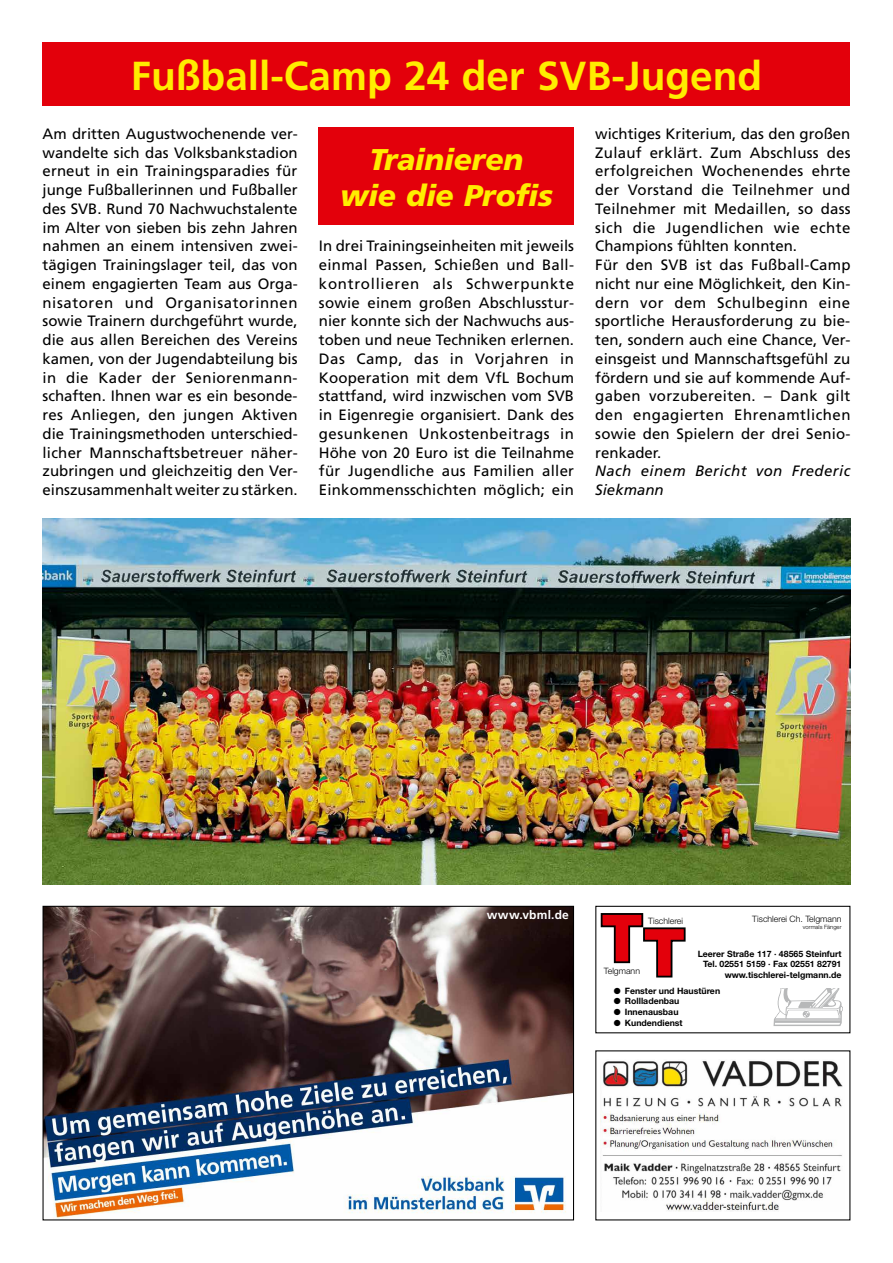
<style>
.page{position:relative;width:893px;height:1263px;background:#fff}
.page>*{position:absolute;margin:0;border:0;box-sizing:border-box;transform-origin:0 0}
.t1{font:700 40.5px "Frutiger LT Std";color:#ffed00}
.t2{font:italic 900 30px/36px "Frutiger LT Std";letter-spacing:-.01em;color:#ffed00;text-align:center}
.t3{font:15px/18.8px "Frutiger LT Std";letter-spacing:.015em;color:#000;text-align:justify}
.t4{font:italic 15px/18.8px "Frutiger LT Std";letter-spacing:.025em;color:#000}
.t5{font:700 12px "Frutiger LT Std";letter-spacing:.015em;color:#fff}
.t6{font:700 8.7px/10.6px "Helvetica Neue LT Pro";color:#000;text-align:right}
.t7{font:300 8.7px "Helvetica Neue LT Pro";color:#000}
.t8{font:300 5.85px "Helvetica Neue LT Pro";color:#000}
</style>
<div class="page">
<div style="left:595px;top:906px;width:255px;height:127px;border:1px solid #000"></div>
<svg style="left:773px;top:988px;width:69px;height:38px"></svg>
<svg style="left:600px;top:913px;width:86px;height:65px"></svg>
<img style="left:601px;top:1060px;width:242px;height:152px">
<div style="left:43px;top:43px;width:807px;height:63px;background:#e3000b"></div>
<img style="left:45px;top:908px;width:527px;height:310px">
<div style="left:43px;top:906px;width:531px;height:314px;border:1px solid #000"></div>
<div style="left:319px;top:128px;width:255px;height:97px;background:#e3000b"></div>
<img style="left:43px;top:519px;width:807px;height:365px">
<h1 class="t1" style="left:131px;top:52px;width:633px">Fußball-Camp 24 der SVB-Jugend</h1>
<p class="t3" style="left:43px;top:124px;width:257px">Am dritten Augustwochenende ver&shy;wandelte sich das Volksbankstadion erneut in ein Trainingsparadies für junge Fußballerinnen und Fußballer des SVB. Rund 70 Nachwuchstalente im Alter von sieben bis zehn Jahren nahmen an einem intensiven zwei&shy;tägigen Trainingslager teil, das von einem engagierten Team aus Orga&shy;nisatoren und Organisatorinnen sowie Trainern durchgeführt wurde, die aus allen Bereichen des Vereins kamen, von der Jugendabteilung bis in die Kader der Seniorenmann&shy;schaften. Ihnen war es ein besonde&shy;res Anliegen, den jungen Aktiven die Trainingsmethoden unterschied&shy;licher Mannschaftsbetreuer näher&shy;zubringen und gleichzeitig den Ver&shy;einszusammenhalt weiter zu stärken.</p>
<h2 class="t2" style="left:340px;top:141px;width:214px">Trainieren wie die Profis</h2>
<p class="t3" style="left:319px;top:237px;width:257px">In drei Trainingseinheiten mit jeweils einmal Passen, Schießen und Ball&shy;kontrollieren als Schwerpunkte sowie einem großen Abschlusstur&shy;nier konnte sich der Nachwuchs aus&shy;toben und neue Techniken erlernen.<br>Das Camp, das in Vorjahren in Kooperation mit dem VfL Bochum stattfand, wird inzwischen vom SVB in Eigenregie organisiert. Dank des gesunkenen Unkostenbeitrags in Höhe von 20 Euro ist die Teilnahme für Jugendliche aus Familien aller Einkommensschichten möglich; ein</p>
<p class="t3" style="left:595px;top:124px;width:257px;text-align:left">wichtiges Kriterium, das den großen<br>Zulauf erklärt. Zum Abschluss des erfolgreichen Wochenendes ehrte der Vorstand die Teilnehmer und<br>Teilnehmer mit Medaillen, so dass sich die Jugendlichen wie echte<br>Champions fühlten konnten.<br>Für den SVB ist das Fußball-Camp nicht nur eine Möglichkeit, den Kin&shy;dern vor dem Schulbeginn eine sportliche Herausforderung zu bie&shy;ten, sondern auch eine Chance, Ver&shy;einsgeist und Mannschaftsgefühl zu fördern und sie auf kommende Auf&shy;gaben vorzubereiten. – Dank gilt den engagierten Ehrenamtlichen sowie den Spielern der drei Senio&shy;renkader.</p>
<p class="t4" style="left:595px;top:462px;width:257px">Nach einem Bericht von Frederic<br>Siekmann</p>
<p class="t5" style="left:487px;top:908px;width:84px">www.vbml.de</p>
<p class="t7" style="left:648px;top:915px;width:37px">Tischlerei</p>
<p class="t7" style="left:752px;top:913px;width:91px">Tischlerei Ch. Telgmann</p>
<p class="t8" style="left:803px;top:924px;width:40px">vormals Fänger</p>
<p class="t6" style="left:698px;top:948px;width:145px">Leerer Straße 117 · 48565 Steinfurt<br>Tel. 02551 5159 · Fax 02551 82791 www.tischlerei-telgmann.de</p>
<p class="t6" style="left:614px;top:985px;width:108px">● Fenster und Haustüren</p>
<p class="t6" style="left:614px;top:995px;width:67px">● Rollladenbau</p>
<p class="t6" style="left:614px;top:1006px;width:66px">● Innenausbau</p>
<p class="t6" style="left:614px;top:1017px;width:70px">● Kundendienst</p>
<p class="t7" style="left:604px;top:965px;width:38px">Telgmann</p>
</div>
